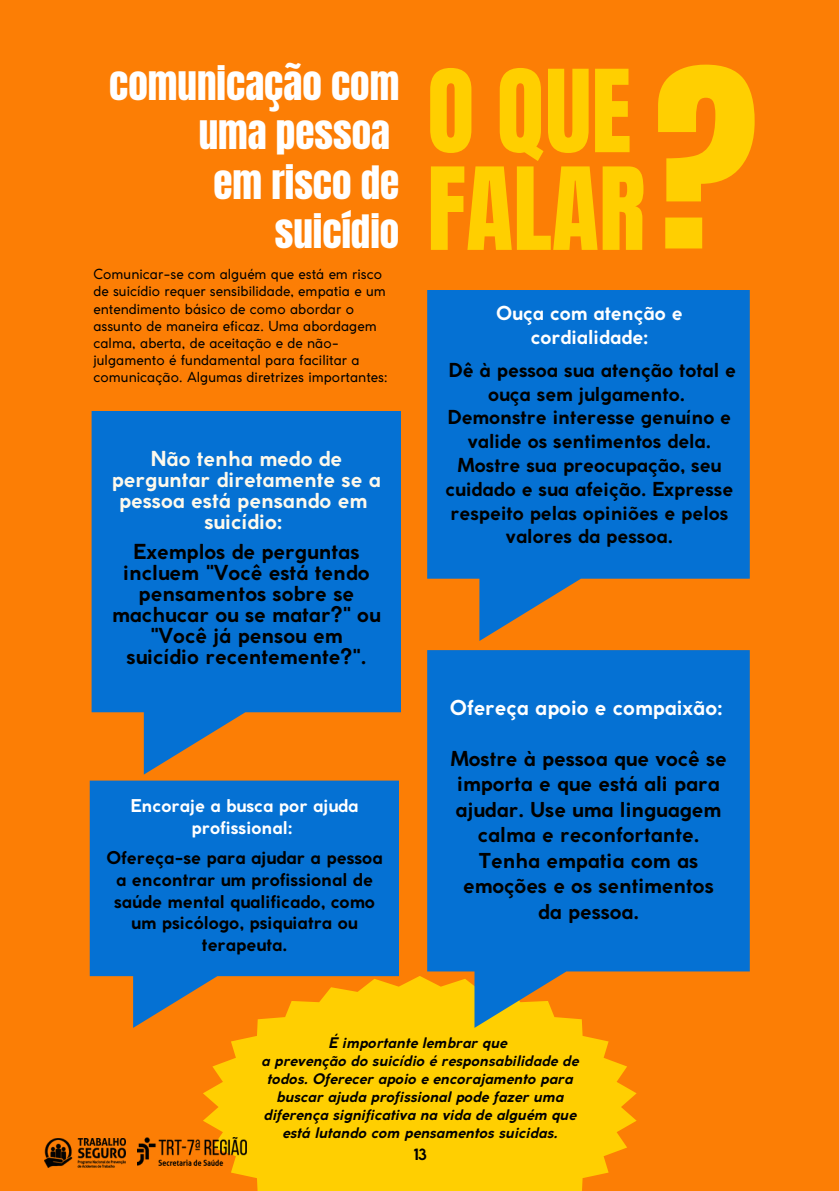
<style>
.page{position:relative;width:839px;height:1191px;background:#fff}
.page>*{position:absolute;margin:0;border:0;box-sizing:border-box;transform-origin:0 0}
.t1{font:212px "Anton";color:#ffcf01}
.t2{font:97.2px/97.6px "Anton";color:#ffcf00}
.t3{font:39.2px/49.6px "Anton";color:#fff;text-align:right}
.t4{font:700 20.4px/21px "Coco Gothic";color:#000;text-align:center}
.t5{font:700 20.4px/21px "Coco Gothic";color:#fdf9ec;text-align:center}
.t6{font:700 20.2px/25.6px "Coco Gothic";color:#000;text-align:center}
.t7{font:700 20.2px "Coco Gothic";color:#fff}
.t8{font:700 19px/23.8px "Coco Gothic";color:#000;text-align:center}
.t9{font:700 19px/23.8px "Coco Gothic";color:#fff;text-align:center}
.t10{font:700 17.4px/21.8px "Coco Gothic";color:#000;text-align:center}
.t11{font:700 17.4px/21.8px "Coco Gothic";color:#fff;text-align:center}
.t12{font:700 15.4px "Coco Gothic";color:#000}
.t13{font:italic 700 14.4px/18px "Coco Gothic";color:#000;text-align:center}
.t14{font:13.8px/17.2px "Coco Gothic";color:#000}
</style>
<div class="page">
<div style="left:0;top:0;width:838px;height:1191px;background:#fc7e05"></div>
<svg style="left:203px;top:976px;width:433px;height:215px;background:#fec601"></svg>
<svg style="left:427px;top:290px;width:322px;height:351px;background:#2b72b3"></svg>
<svg style="left:92px;top:411px;width:309px;height:364px;background:#2872b5"></svg>
<svg style="left:427px;top:650px;width:322px;height:378px;background:#2575b8"></svg>
<svg style="left:90px;top:781px;width:309px;height:247px;background:#3178ad"></svg>
<img style="left:45px;top:1139px;width:81px;height:28px">
<img style="left:137px;top:1137px;width:110px;height:30px">
<h2 class="t3" style="left:109px;top:59px;width:291px">comunicação com uma pessoa<br>em risco de</h2>
<h2 class="t3" style="left:275px;top:208px;width:126px">suicídio</h2>
<p class="t14" style="left:93px;top:267px;width:290px">Comunicar-se com alguém que está em risco</p>
<h3 class="t14" style="left:93px;top:284px;width:294px">de suicídio requer sensibilidade, empatia e um</h3>
<h1 class="t2" style="left:427px;top:64px;width:220px">O QUE<br>FALAR</h1>
<p class="t1" style="left:653px;top:7px;width:106px">?</p>
<h3 class="t14" style="left:93px;top:301px;width:295px">entendimento básico de como abordar o assunto de maneira eficaz. Uma abordagem calma, aberta, de aceitação e de não&shy;julgamento é fundamental para facilitar a comunicação. Algumas diretrizes importantes:</h3>
<h3 class="t9" style="left:496px;top:303px;width:188px">Ouça com atenção e cordialidade:</h3>
<h3 class="t8" style="left:445px;top:360px;width:292px">Dê à pessoa sua atenção total e ouça sem julgamento.<br>Demonstre interesse genuíno e valide os sentimentos dela.<br>Mostre sua preocupação, seu cuidado e sua afeição. Expresse respeito pelas opiniões e pelos valores da pessoa.</h3>
<h3 class="t5" style="left:112px;top:450px;width:270px">Não tenha medo de perguntar diretamente se a pessoa está pensando em suicídio:</h3>
<h3 class="t4" style="left:112px;top:543px;width:270px">Exemplos de perguntas incluem "Você está tendo pensamentos sobre se machucar ou se matar?" ou "Você já pensou em suicídio recentemente?".</h3>
<h4 class="t11" style="left:130px;top:796px;width:230px">Encoraje a busca por ajuda profissional:</h4>
<h5 class="t10" style="left:106px;top:849px;width:278px">Ofereça-se para ajudar a pessoa a encontrar um profissional de saúde mental qualificado, como um psicólogo, psiquiatra ou terapeuta.</h5>
<h3 class="t7" style="left:450px;top:700px;width:274px">Ofereça apoio e compaixão:</h3>
<h4 class="t6" style="left:450px;top:747px;width:278px">Mostre à pessoa que você se importa e que está ali para ajudar. Use uma linguagem calma e reconfortante.<br>Tenha empatia com as emoções e os sentimentos da pessoa.</h4>
<p class="t13" style="left:261px;top:1035px;width:318px">É importante lembrar que<br>a prevenção do suicídio é responsabilidade de todos. Oferecer apoio e encorajamento para buscar ajuda profissional pode fazer uma diferença significativa na vida de alguém que está lutando com pensamentos suicidas.</p>
<p class="t12" style="left:413px;top:1149px;width:15px">13</p>
</div>
